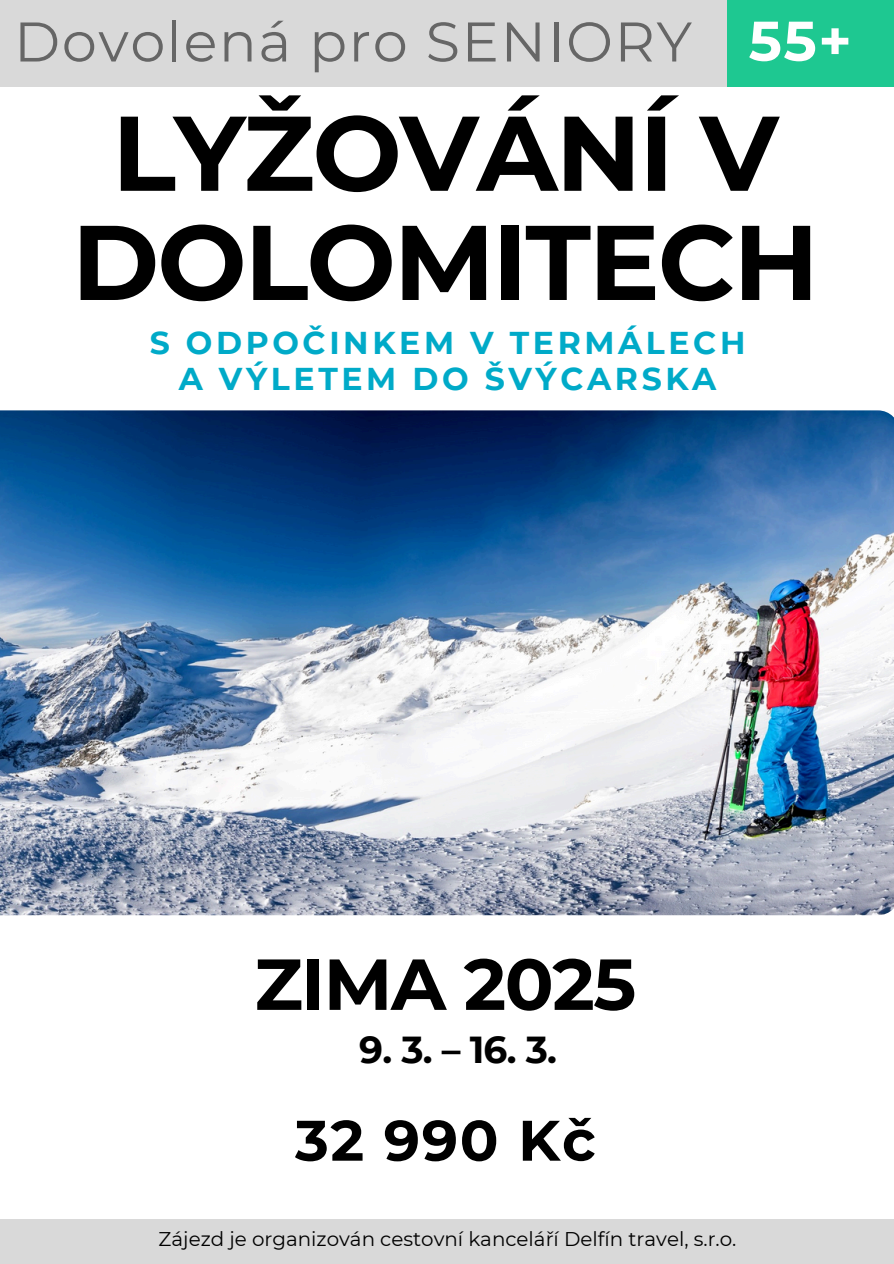
<style>
.page{position:relative;width:894px;height:1264px;background:#fff}
.page>*{position:absolute;margin:0;border:0;box-sizing:border-box;transform-origin:0 0}
.t1{font:700 105.9px/109.2px "Montserrat";letter-spacing:-.02em;color:#000;text-align:center}
.t2{font:700 72px "Montserrat";letter-spacing:-.02em;color:#000}
.t3{font:700 57px "Montserrat";letter-spacing:.03em;color:#000}
.t4{font:55.65px "Montserrat";letter-spacing:.03em;color:#666}
.t5{font:700 55.65px "Montserrat";color:#fff}
.t6{font:700 37.5px "Montserrat";color:#000}
.t7{font:700 31.5px/36px "Montserrat";letter-spacing:.115em;color:#00aac8;text-align:center}
.t8{font:19.8px "Montserrat";color:#000}
</style>
<div class="page">
<div style="left:0;top:0;width:841px;height:87px;background:#d9d9d9"></div>
<div style="left:727px;top:0;width:166px;height:87px;background:#1ec891"></div>
<div style="left:0;top:1219px;width:893px;height:44px;background:#d9d9d9"></div>
<img style="left:0;top:410px;width:893px;height:505px">
<h3 class="t4" style="left:14px;top:8px;width:679px">Dovolená pro SENIORY</h3>
<h1 class="t5" style="left:748px;top:7px;width:105px">55+</h1>
<p class="t1" style="left:72px;top:98px;width:748px">LYŽOVÁNÍ V<br>DOLOMITECH</p>
<p class="t7" style="left:150px;top:324px;width:597px">S ODPOČINKEM V TERMÁLECH<br>A VÝLETEM DO ŠVÝCARSKA</p>
<h2 class="t2" style="left:254px;top:940px;width:383px">ZIMA 2025</h2>
<h5 class="t6" style="left:359px;top:1026px;width:199px">9. 3. – 16. 3.</h5>
<p class="t3" style="left:295px;top:1105px;width:302px">32 990 Kč</p>
<h6 class="t8" style="left:159px;top:1226px;width:579px">Zájezd je organizován cestovní kanceláří Delfín travel, s.r.o.</h6>
</div>
